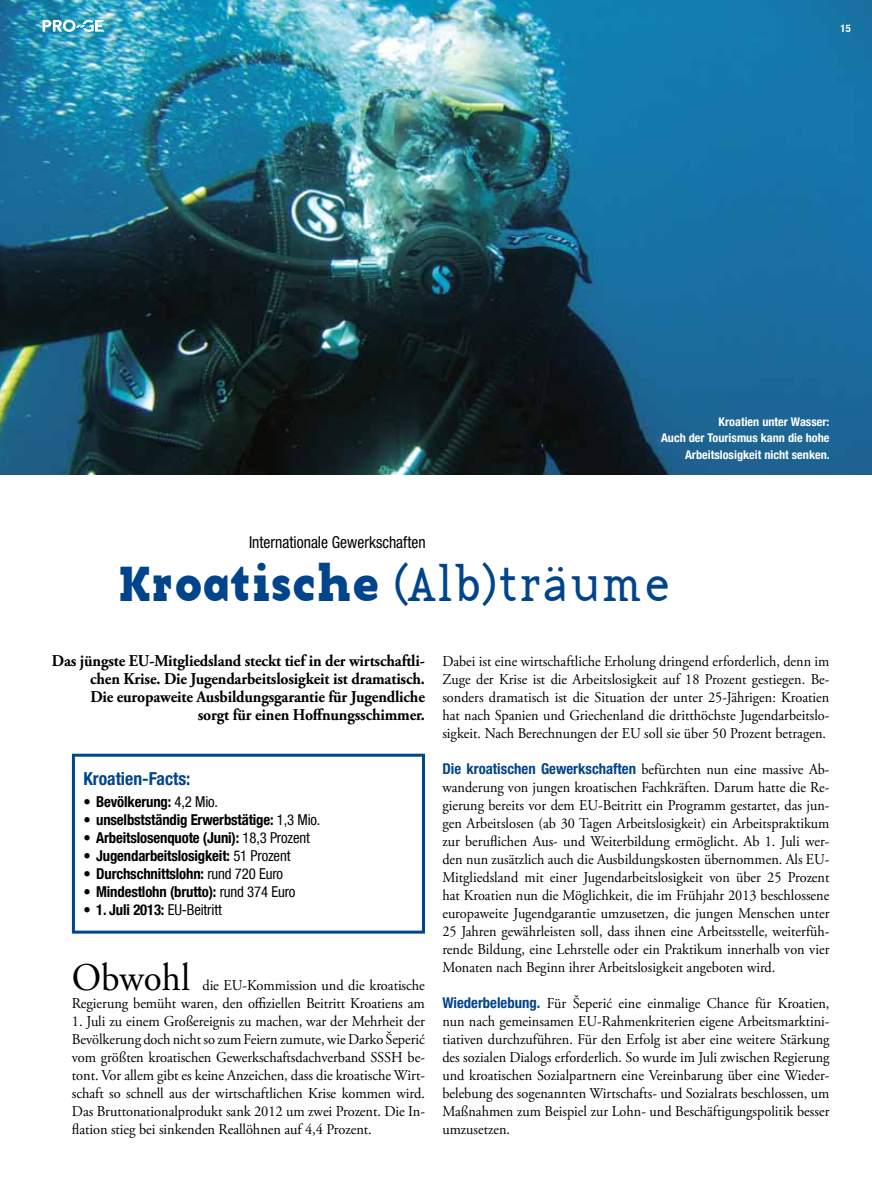
<style>
.page{position:relative;width:872px;height:1191px;background:#fff}
.page>*{position:absolute;margin:0;border:0;box-sizing:border-box;transform-origin:0 0}
.t1{font:49.5px "Base Twelve Serif";color:#00448c;scale:.95 1}
.t2{font:39px "Adobe Garamond Pro";color:#000;scale:.95 1}
.t3{font:700 condensed 18px "Helvetica Neue LT Std";color:#00448c}
.t4{font:700 16.5px/18px "Adobe Garamond Pro";letter-spacing:-.01em;color:#000;text-align:right;scale:.95 1}
.t5{font:condensed 16.5px "Helvetica Neue LT Std";color:#000;scale:.95 1}
.t6{font:15px/18px "Adobe Garamond Pro";letter-spacing:-.005em;color:#000;text-align:justify;scale:.95 1}
.t7{font:15px/18px "Adobe Garamond Pro";letter-spacing:-.005em;color:#000;text-align:right;scale:.96 1}
.t8{font:700 condensed 15px "Helvetica Neue LT Com";letter-spacing:-.01em;color:#000}
.t9{font:700 condensed 15px "Helvetica Neue LT Std";color:#00448c}
.t10{font:700 condensed 12px/16.5px "Helvetica Neue LT Std";color:#fff;text-align:right}
.t11{font:700 condensed 10.5px "Helvetica Neue LT Std";color:#fff}
.s1{font-family:"Base Twelve Serif B";font-size:51px}
.s2{font-weight:400}
.s3{font-family:"Adobe Garamond Pro";font-weight:400;font-stretch:normal;color:#000}
.s4{font-family:"Helvetica Neue LT Std";font-weight:700;font-stretch:condensed;color:#00448c}
</style>
<div class="page">
<img style="left:0;top:0;width:872px;height:475px">
<svg style="left:43px;top:20px;width:62px;height:12px"></svg>
<div style="left:72px;top:753px;width:353px;height:180px;border:3px solid #00448c"></div>
<p class="t11" style="left:840px;top:22px;width:12px">15</p>
<p class="t10" style="left:661px;top:413px;width:170px">Kroatien unter Wasser:<br>Auch der Tourismus kann die hohe<br>Arbeitslosigkeit nicht senken.</p>
<p class="t5" style="left:249px;top:533px;width:187px">Internationale Gewerkschaften</p>
<h1 class="t1" style="left:118px;top:553px;width:583px"><span class="s1">Kroatische</span> (Alb)träume</h1>
<p class="t4" style="left:52px;top:651px;width:394px">Das jüngste EU-Mitgliedsland steckt tief in der wirtschaftli&shy;chen Krise. Die Jugendarbeitslosigkeit ist dramatisch.<br>Die europaweite Ausbildungsgarantie für Jugendliche<br>sorgt für einen Hoffnungsschimmer.</p>
<p class="t3" style="left:83px;top:767px;width:109px">Kroatien-Facts:</p>
<p class="t8" style="left:83px;top:793px;width:136px">• Bevölkerung: <span class="s2">4,2 Mio.</span></p>
<p class="t8" style="left:83px;top:811px;width:238px">• unselbstständig Erwerbstätige: <span class="s2">1,3 Mio.</span></p>
<p class="t8" style="left:83px;top:829px;width:228px">• Arbeitslosenquote (Juni): <span class="s2">18,3 Prozent</span></p>
<p class="t8" style="left:83px;top:847px;width:208px">• Jugendarbeitslosigkeit: <span class="s2">51 Prozent</span></p>
<p class="t8" style="left:83px;top:865px;width:201px">• Durchschnittslohn: <span class="s2">rund 720 Euro</span></p>
<p class="t8" style="left:83px;top:883px;width:213px">• Mindestlohn (brutto): <span class="s2">rund 374 Euro</span></p>
<p class="t8" style="left:83px;top:901px;width:140px">• 1. Juli 2013: <span class="s2">EU-Beitritt</span></p>
<h2 class="t2" style="left:72px;top:954px;width:126px">Obwohl</h2>
<p class="t7" style="left:72px;top:976px;width:369px">die EU-Kommission und die kroatische<br>Regierung bemüht waren, den offiziellen Beitritt Kroatiens am</p>
<p class="t7" style="left:72px;top:1012px;width:369px;text-align:justify">1. Juli zu einem Großereignis zu machen, war der Mehrheit der Bevölkerung doch nicht so zum Feiern zumute, wie Darko Šeperić vom größten kroatischen Gewerkschaftsdachverband SSSH be&shy;tont. Vor allem gibt es keine Anzeichen, dass die kroatische Wirt&shy;schaft so schnell aus der wirtschaftlichen Krise kommen wird.<br>Das Bruttonationalprodukt sank 2012 um zwei Prozent. Die In&shy;flation stieg bei sinkenden Reallöhnen auf 4,4 Prozent.</p>
<p class="t6" style="left:442px;top:652px;width:409px">Dabei ist eine wirtschaftliche Erholung dringend erforderlich, denn im Zuge der Krise ist die Arbeitslosigkeit auf 18 Prozent gestiegen. Be&shy;sonders dramatisch ist die Situation der unter 25-Jährigen: Kroatien hat nach Spanien und Griechenland die dritthöchste Jugendarbeitslo&shy;sigkeit. Nach Berechnungen der EU soll sie über 50 Prozent betragen.</p>
<p class="t9" style="left:442px;top:759px;width:388px">Die kroatischen Gewerkschaften <span class="s3">befürchten nun eine massive Ab-</span></p>
<p class="t6" style="left:442px;top:778px;width:409px">wanderung von jungen kroatischen Fachkräften. Darum hatte die Re&shy;gierung bereits vor dem EU-Beitritt ein Programm gestartet, das jun&shy;gen Arbeitslosen (ab 30 Tagen Arbeitslosigkeit) ein Arbeitspraktikum zur beruflichen Aus- und Weiterbildung ermöglicht. Ab 1. Juli wer&shy;den nun zusätzlich auch die Ausbildungskosten übernommen. Als EU-Mitgliedsland mit einer Jugendarbeitslosigkeit von über 25 Prozent hat Kroatien nun die Möglichkeit, die im Frühjahr 2013 beschlossene europaweite Jugendgarantie umzusetzen, die jungen Menschen unter 25 Jahren gewährleisten soll, dass ihnen eine Arbeitsstelle, weiterfüh&shy;rende Bildung, eine Lehrstelle oder ein Praktikum innerhalb von vier Monaten nach Beginn ihrer Arbeitslosigkeit angeboten wird.</p>
<p class="t6" style="left:442px;top:994px;width:409px"><span class="s4">Wiederbelebung.</span> Für Šeperić eine einmalige Chance für Kroatien, nun nach gemeinsamen EU-Rahmenkriterien eigene Arbeitsmarktini&shy;tiativen durchzuführen. Für den Erfolg ist aber eine weitere Stärkung des sozialen Dialogs erforderlich. So wurde im Juli zwischen Regierung und kroatischen Sozialpartnern eine Vereinbarung über eine Wieder&shy;belebung des sogenannten Wirtschafts- und Sozialrats beschlossen, um Maßnahmen zum Beispiel zur Lohn- und Beschäftigungspolitik besser umzusetzen.</p>
</div>
